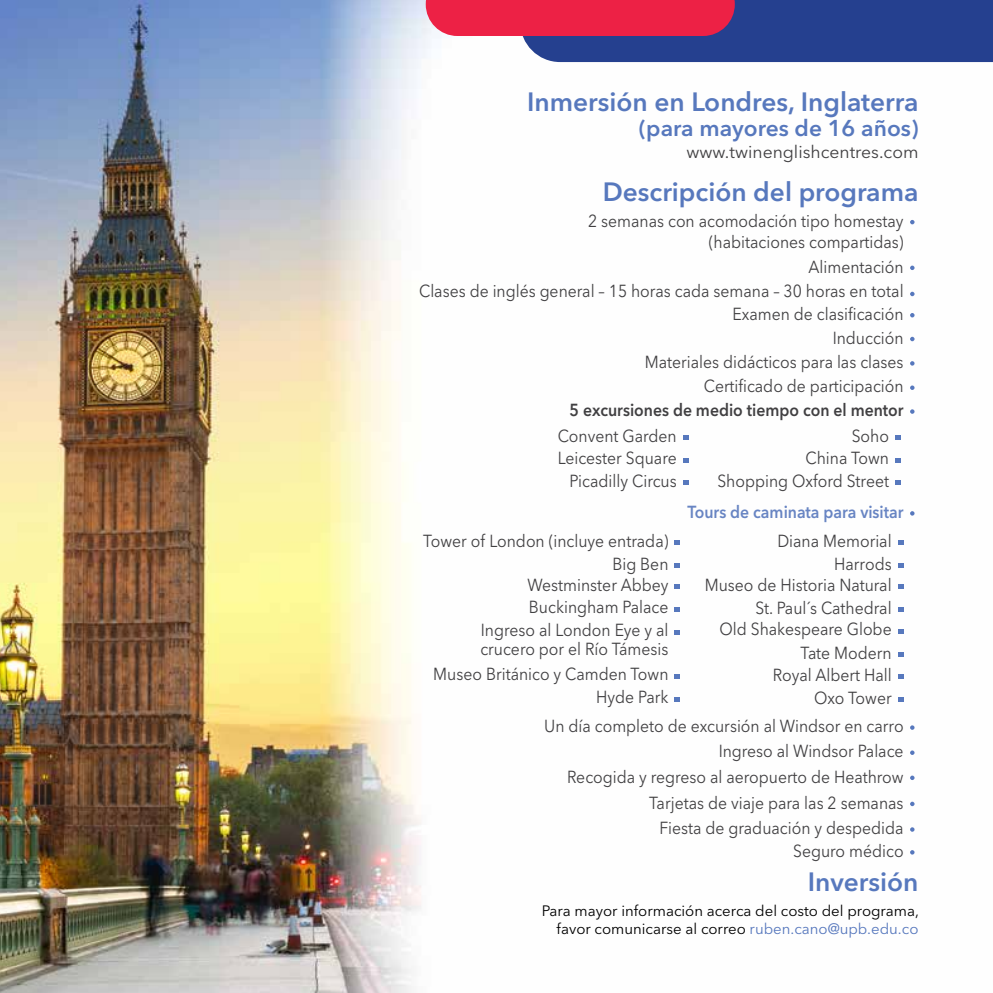
<style>
.page{position:relative;width:993px;height:993px;background:#fff}
.page>*{position:absolute;margin:0;border:0;box-sizing:border-box;transform-origin:0 0}
.t1{font:600 26.25px "Avenir Next LT Pro";color:#5778bd}
.t2{font:600 22.75px "Avenir Next LT Pro";color:#5778bd}
.t3{font:17.5px "Avenir Next LT Pro";color:#414042}
.t4{font:17.32px/22.6px "Avenir Next LT Pro";color:#414042;text-align:right;scale:.91 1}
.t5{font:600 17.32px "Avenir Next LT Pro";color:#414042;scale:.91 1}
.t6{font:600 17.32px "Avenir Next LT Pro";color:#6885c3;scale:.91 1}
.t7{font:15.05px/18px "Avenir Next LT Pro";color:#000;text-align:right}
.s1{color:#5778bd}
</style>
<div class="page">
<img style="left:0;top:0;width:992px;height:992px">
<svg style="left:425px;top:0;width:567px;height:62px"></svg>
<svg style="left:909px;top:220px;width:5px;height:4px"></svg>
<svg style="left:909px;top:313px;width:5px;height:4px"></svg>
<svg style="left:909px;top:291px;width:5px;height:5px"></svg>
<svg style="left:909px;top:265px;width:5px;height:5px"></svg>
<svg style="left:909px;top:336px;width:5px;height:5px"></svg>
<svg style="left:909px;top:361px;width:5px;height:4px"></svg>
<svg style="left:909px;top:385px;width:5px;height:5px"></svg>
<svg style="left:909px;top:409px;width:5px;height:4px"></svg>
<svg style="left:909px;top:725px;width:5px;height:4px"></svg>
<svg style="left:909px;top:750px;width:5px;height:4px"></svg>
<svg style="left:909px;top:775px;width:5px;height:4px"></svg>
<svg style="left:909px;top:801px;width:5px;height:4px"></svg>
<svg style="left:909px;top:827px;width:5px;height:4px"></svg>
<svg style="left:909px;top:849px;width:5px;height:5px"></svg>
<svg style="left:909px;top:511px;width:5px;height:4px"></svg>
<svg style="left:682px;top:435px;width:6px;height:4px"></svg>
<svg style="left:682px;top:458px;width:6px;height:4px"></svg>
<svg style="left:682px;top:480px;width:6px;height:4px"></svg>
<svg style="left:895px;top:435px;width:5px;height:4px"></svg>
<svg style="left:895px;top:458px;width:5px;height:4px"></svg>
<svg style="left:895px;top:480px;width:5px;height:4px"></svg>
<svg style="left:674px;top:540px;width:5px;height:4px"></svg>
<svg style="left:674px;top:563px;width:5px;height:4px"></svg>
<svg style="left:674px;top:584px;width:5px;height:4px"></svg>
<svg style="left:674px;top:606px;width:5px;height:5px"></svg>
<svg style="left:674px;top:630px;width:5px;height:4px"></svg>
<svg style="left:674px;top:674px;width:5px;height:4px"></svg>
<svg style="left:674px;top:697px;width:5px;height:4px"></svg>
<svg style="left:897px;top:540px;width:5px;height:4px"></svg>
<svg style="left:897px;top:563px;width:5px;height:4px"></svg>
<svg style="left:897px;top:584px;width:5px;height:4px"></svg>
<svg style="left:897px;top:606px;width:5px;height:5px"></svg>
<svg style="left:897px;top:629px;width:5px;height:4px"></svg>
<svg style="left:897px;top:652px;width:5px;height:4px"></svg>
<svg style="left:897px;top:674px;width:5px;height:4px"></svg>
<svg style="left:897px;top:697px;width:5px;height:4px"></svg>
<h1 class="t1" style="left:527px;top:86px;width:393px">Inmersión en Londres, Inglaterra</h1>
<h2 class="t2" style="left:638px;top:114px;width:281px">(para mayores de 16 años)</h2>
<p class="t3" style="left:686px;top:141px;width:233px">www.twinenglishcentres.com</p>
<h1 class="t1" style="left:602px;top:175px;width:317px">Descripción del programa</h1>
<p class="t4" style="left:588px;top:210px;width:348px;line-height:21px">2 semanas con acomodación tipo homestay (habitaciones compartidas)</p>
<p class="t4" style="left:808px;top:255px;width:106px">Alimentación</p>
<p class="t4" style="left:419px;top:279px;width:534px">Clases de inglés general – 15 horas cada semana – 30 horas en total</p>
<p class="t4" style="left:732px;top:302px;width:189px">Examen de clasificación</p>
<p class="t4" style="left:644px;top:325px;width:286px;line-height:24.3px">Inducción<br>Materiales didácticos para las clases<br>Certificado de participación</p>
<p class="t5" style="left:569px;top:399px;width:368px">5 excursiones de medio tiempo con el mentor</p>
<p class="t4" style="left:557px;top:424px;width:132px">Convent Garden<br>Leicester Square<br>Picadilly Circus</p>
<p class="t4" style="left:717px;top:424px;width:190px">Soho<br>China Town<br>Shopping Oxford Street</p>
<p class="t4" style="left:423px;top:529px;width:271px;line-height:23.3px">Tower of London (incluye entrada)<br>Big Ben</p>
<p class="t4" style="left:480px;top:573px;width:208px">Westminster Abbey<br>Buckingham Palace<br>Ingreso al London Eye y al</p>
<p class="t4" style="left:433px;top:637px;width:260px;line-height:24px">crucero por el Río Támesis<br>Museo Británico y Camden Town<br>Hyde Park</p>
<p class="t6" style="left:687px;top:501px;width:239px">Tours de caminata para visitar</p>
<p class="t4" style="left:777px;top:529px;width:127px;line-height:23.3px">Diana Memorial<br>Harrods</p>
<p class="t4" style="left:704px;top:573px;width:207px">Museo de Historia Natural<br>St. Paul´s Cathedral<br>Old Shakespeare Globe<br>Tate Modern<br>Royal Albert Hall<br>Oxo Tower</p>
<p class="t4" style="left:544px;top:713px;width:396px;line-height:25.4px">Un día completo de excursión al Windsor en carro Ingreso al Windsor Palace<br>Recogida y regreso al aeropuerto de Heathrow Tarjetas de viaje para las 2 semanas<br>Fiesta de graduación y despedida</p>
<p class="t4" style="left:793px;top:839px;width:123px">Seguro médico</p>
<h1 class="t1" style="left:807px;top:865px;width:112px">Inversión</h1>
<p class="t7" style="left:541px;top:901px;width:378px">Para mayor información acerca del costo del programa, favor comunicarse al correo <span class="s1">ruben.cano@upb.edu.co</span></p>
</div>
